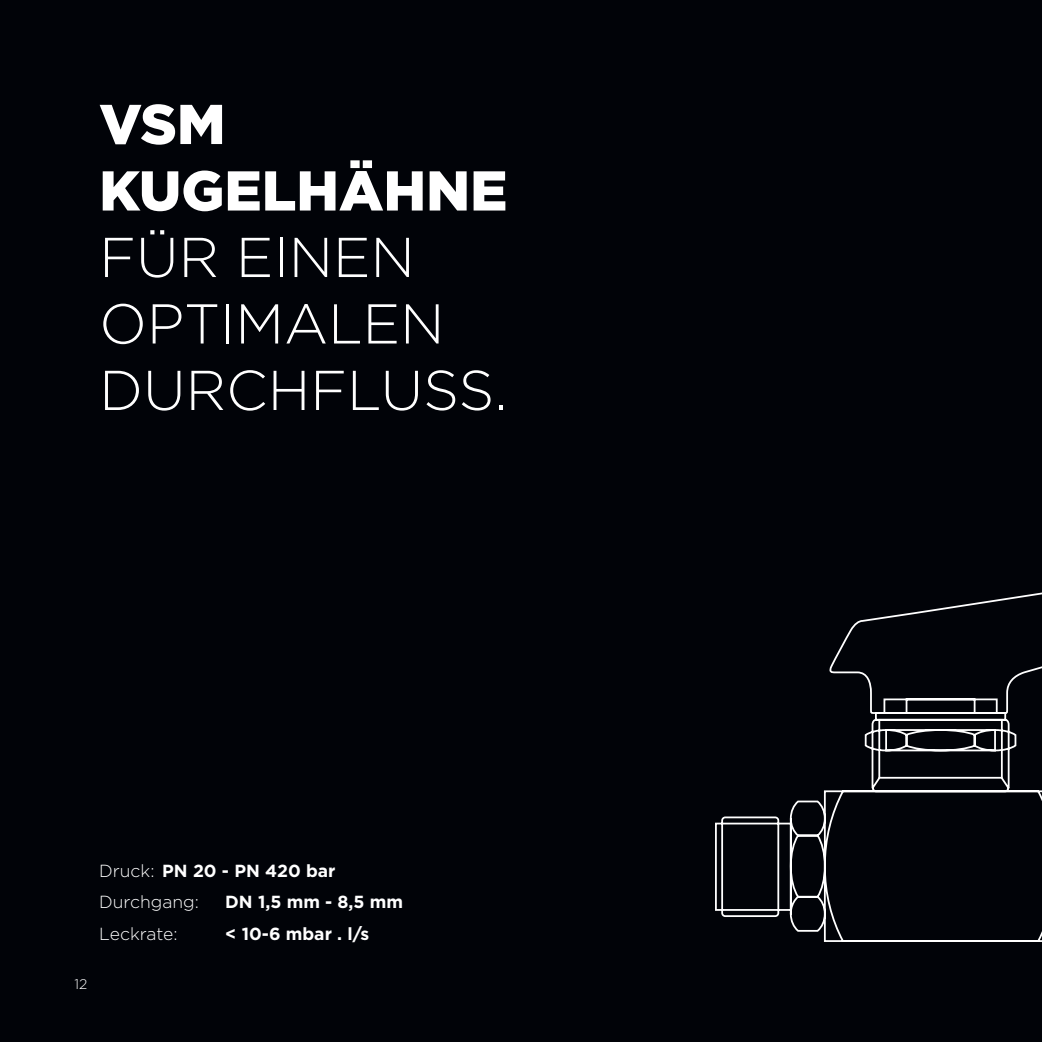
<style>
.page{position:relative;width:1042px;height:1042px;background:#010308}
.page>*{position:absolute;margin:0;border:0;box-sizing:border-box;transform-origin:0 0}
.t1{font:300 56px/66.5px "Gotham";color:#fff}
.t2{font:900 56px/66.5px "Gotham";color:#fff}
.t3{font:300 17.5px/31.5px "Gotham";color:#fff}
.t4{font:700 17.5px "Gotham";color:#fff}
.t5{font:300 14px "Gotham";color:#fff}
.s1{font-weight:700}
</style>
<div class="page">
<svg style="left:715px;top:663px;width:117px;height:279px"></svg>
<svg style="left:832px;top:592px;width:210px;height:350px"></svg>
<h1 class="t2" style="left:99px;top:90px;width:410px">VSM<br>KUGELHÄHNE</h1>
<h1 class="t1" style="left:99px;top:222px;width:409px">FÜR EINEN<br>OPTIMALEN<br>DURCHFLUSS.</h1>
<p class="t3" style="left:99px;top:854px;width:238px">Druck: <span class="s1">PN 20 - PN 420 bar<br></span>Durchgang:</p>
<p class="t4" style="left:225px;top:890px;width:179px">DN 1,5 mm - 8,5 mm</p>
<p class="t3" style="left:99px;top:917px;width:80px">Leckrate:</p>
<p class="t4" style="left:225px;top:922px;width:146px">&lt; 10-6 mbar . l/s</p>
<p class="t5" style="left:74px;top:975px;width:14px">12</p>
</div>
